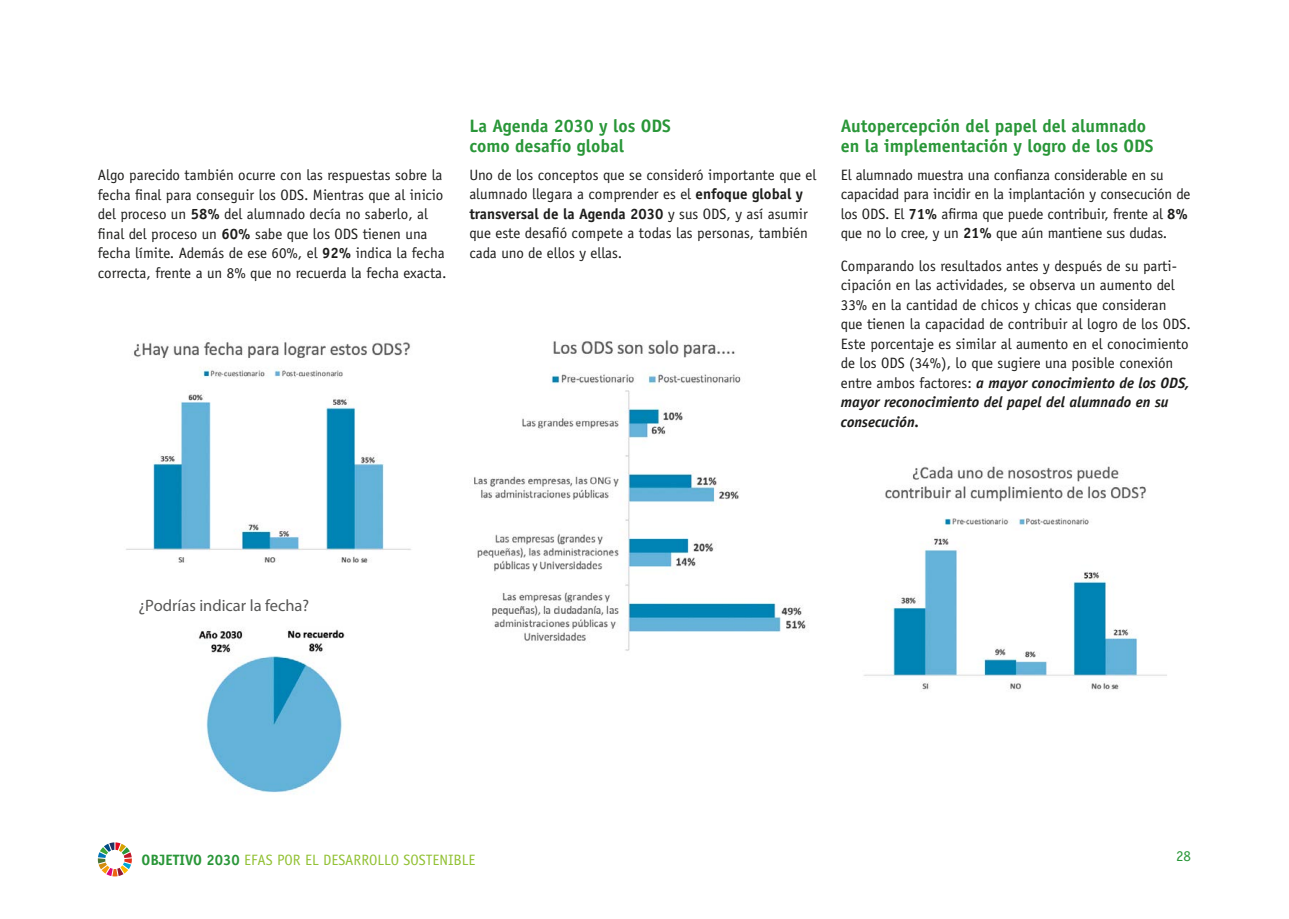
<style>
.page{position:relative;width:1289px;height:919px;background:#fff}
.page>*{position:absolute;margin:0;border:0;box-sizing:border-box;transform-origin:0 0}
.t1{font:700 18px/19.5px "Officina Sans Std";color:#299638}
.t2{font:16.5px "Myriad Pro";color:#575756}
.t3{font:15px/19.5px "Officina Sans Std";color:#1d1d1b}
.t4{font:15px "Officina Sans Std";color:#92c134}
.t5{font:15px "Officina Sans Std";color:#299638}
.s1{font-weight:700}
.s2{font-weight:700;font-style:italic}
.s3{font-weight:700;color:#299638}
</style>
<div class="page">
<svg style="left:98px;top:842px;width:34px;height:34px"></svg>
<img style="left:198px;top:629px;width:147px;height:164px">
<img style="left:126px;top:342px;width:285px;height:221px">
<img style="left:474px;top:373px;width:332px;height:278px">
<img style="left:553px;top:340px;width:182px;height:18px">
<img style="left:885px;top:466px;width:261px;height:36px">
<img style="left:864px;top:518px;width:303px;height:172px">
<p class="t3" style="left:98px;top:165px;width:350px">Algo parecido también ocurre con las respuestas sobre la fecha final para conseguir los ODS. Mientras que al inicio del proceso un <span class="s1">58%</span> del alumnado decía no saberlo, al final del proceso un <span class="s1">60%</span> sabe que los ODS tienen una fecha límite. Además de ese 60%, el <span class="s1">92%</span> indica la fecha correcta, frente a un 8% que no recuerda la fecha exacta.</p>
<p class="t1" style="left:469px;top:116px;width:203px">La Agenda 2030 y los ODS como desafío global</p>
<p class="t3" style="left:469px;top:165px;width:348px">Uno de los conceptos que se consideró importante que el alumnado llegara a comprender es el <span class="s1">enfoque global y transversal de la Agenda 2030</span> y sus ODS, y así asumir que este desafió compete a todas las personas, también cada uno de ellos y ellas.</p>
<p class="t1" style="left:840px;top:116px;width:314px">Autopercepción del papel del alumnado en la implementación y logro de los ODS</p>
<p class="t3" style="left:840px;top:165px;width:351px">El alumnado muestra una confianza considerable en su capacidad para incidir en la implantación y consecución de los ODS. El <span class="s1">71%</span> afirma que puede contribuir, frente al <span class="s1">8% </span>que no lo cree, y un <span class="s1">21%</span> que aún mantiene sus dudas.</p>
<p class="t3" style="left:840px;top:256px;width:351px">Comparando los resultados antes y después de su parti&shy;cipación en las actividades, se observa un aumento del 33% en la cantidad de chicos y chicas que consideran que tienen la capacidad de contribuir al logro de los ODS.<br>Este porcentaje es similar al aumento en el conocimiento de los ODS (34%), lo que sugiere una posible conexión entre ambos factores: <span class="s2">a mayor conocimiento de los ODS, mayor reconocimiento del papel del alumnado en su consecución.</span></p>
<p class="t2" style="left:139px;top:595px;width:172px">¿Podrías indicar la fecha?</p>
<p class="t4" style="left:141px;top:851px;width:335px"><span class="s3">OBJETIVO 2030</span> EFAS POR EL DESARROLLO SOSTENIBLE</p>
<p class="t5" style="left:1176px;top:847px;width:16px">28</p>
</div>
